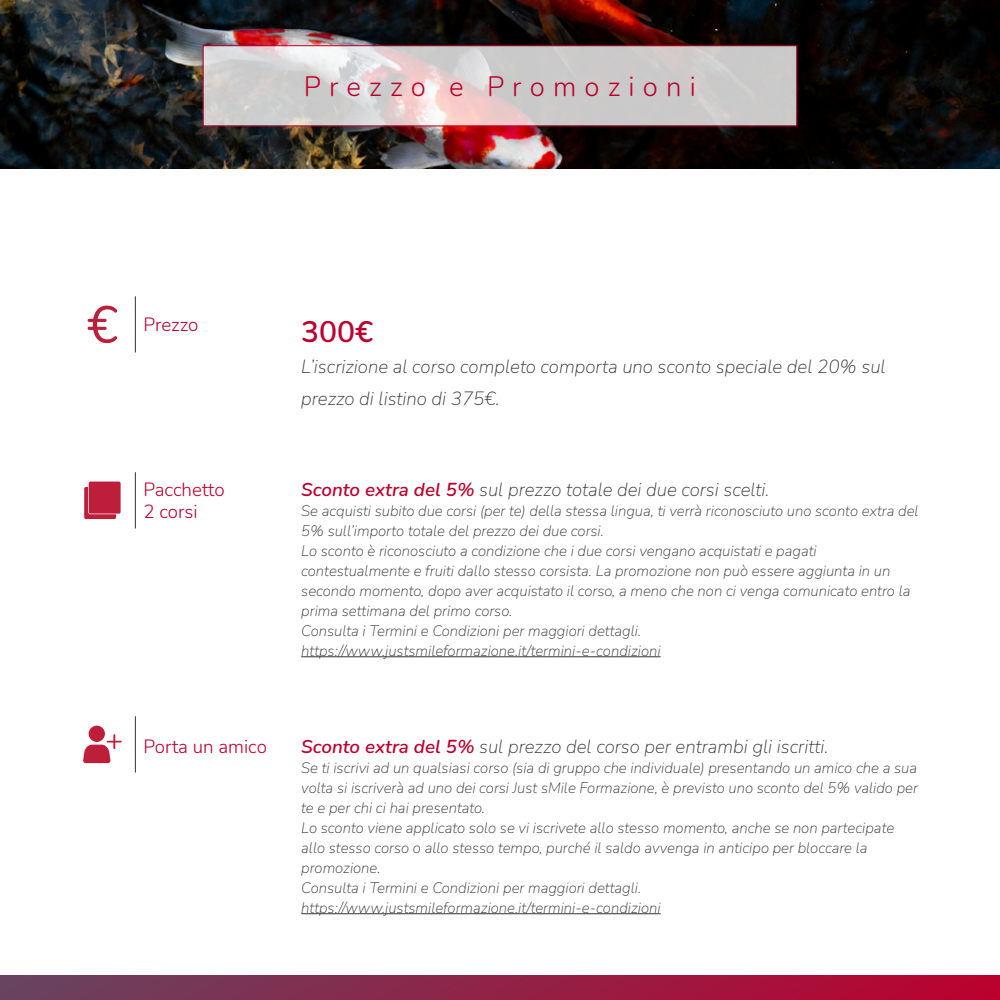
<style>
.page{position:relative;width:1000px;height:1000px;background:#fff}
.page>*{position:absolute;margin:0;border:0;box-sizing:border-box;transform-origin:0 0}
.t1{font:600 30px "Nunito";color:#bc002d}
.t2{font:300 27.5px "Nunito";letter-spacing:.3em;color:#bc002d}
.t3{font:italic 200 18.75px/31.2px "Nunito";color:#333}
.t4{font:300 18.75px "Nunito";color:#bc002d}
.t5{font:italic 200 15px/20px "Nunito";color:#333}
.s1{font-weight:600;color:#bc002d}
</style>
<div class="page">
<img style="left:0;top:0;width:1000px;height:169px">
<div style="left:0;top:975px;width:1000px;height:25px;background:linear-gradient(to right,#664460,#bb012e)"></div>
<svg style="left:202px;top:45px;width:596px;height:82px;fill:#cccac9"></svg>
<svg style="left:88px;top:306px;width:29px;height:37px"></svg>
<hr style="left:135px;top:296px;width:1px;height:56px;background:#333">
<div style="left:89px;top:482px;width:32px;height:32px;background:#bd1e3a;border-radius:2px"></div>
<svg style="left:84px;top:487px;width:32px;height:32px"></svg>
<hr style="left:135px;top:472px;width:1px;height:56px;background:#333">
<svg style="left:83px;top:726px;width:39px;height:37px"></svg>
<hr style="left:135px;top:716px;width:1px;height:56px;background:#333">
<hr style="left:301px;top:657px;width:360px;height:1px;background:#333">
<hr style="left:301px;top:914px;width:360px;height:1px;background:#333">
<p class="t2" style="left:304px;top:67px;width:394px">Prezzo e Promozioni</p>
<p class="t4" style="left:144px;top:311px;width:56px">Prezzo</p>
<p class="t1" style="left:301px;top:311px;width:74px">300€</p>
<p class="t3" style="left:301px;top:351px;width:586px">L’iscrizione al corso completo comporta uno sconto speciale del 20% sul prezzo di listino di 375€.</p>
<p class="t4" style="left:144px;top:476px;width:83px">Pacchetto</p>
<p class="t4" style="left:144px;top:499px;width:56px">2 corsi</p>
<p class="t3" style="left:301px;top:473px;width:470px"><span class="s1">Sconto extra del 5%</span> sul prezzo totale dei due corsi scelti.</p>
<p class="t5" style="left:301px;top:500px;width:619px">Se acquisti subito due corsi (per te) della stessa lingua, ti verrà riconosciuto uno sconto extra del<br>5% sull’importo totale del prezzo dei due corsi.</p>
<p class="t5" style="left:301px;top:540px;width:611px">Lo sconto è riconosciuto a condizione che i due corsi vengano acquistati e pagati contestualmente e fruiti dallo stesso corsista. La promozione non può essere aggiunta in un secondo momento, dopo aver acquistato il corso, a meno che non ci venga comunicato entro la prima settimana del primo corso.</p>
<p class="t5" style="left:301px;top:620px;width:341px">Consulta i Termini e Condizioni per maggiori dettagli.</p>
<p class="t5" style="left:301px;top:640px;width:361px">https://www.justsmileformazione.it/termini-e-condizioni</p>
<p class="t4" style="left:144px;top:733px;width:125px">Porta un amico</p>
<p class="t3" style="left:301px;top:730px;width:529px"><span class="s1">Sconto extra del 5%</span> sul prezzo del corso per entrambi gli iscritti.</p>
<p class="t5" style="left:301px;top:757px;width:618px;text-align:justify">Se ti iscrivi ad un qualsiasi corso (sia di gruppo che individuale) presentando un amico che a sua volta si iscriverà ad uno dei corsi Just sMile Formazione, è previsto uno sconto del 5% valido per te e per chi ci hai presentato.</p>
<p class="t5" style="left:301px;top:817px;width:595px">Lo sconto viene applicato solo se vi iscrivete allo stesso momento, anche se non partecipate allo stesso corso o allo stesso tempo, purché il saldo avvenga in anticipo per bloccare la promozione.</p>
<p class="t5" style="left:301px;top:877px;width:341px">Consulta i Termini e Condizioni per maggiori dettagli.</p>
<p class="t5" style="left:301px;top:897px;width:361px">https://www.justsmileformazione.it/termini-e-condizioni</p>
</div>
